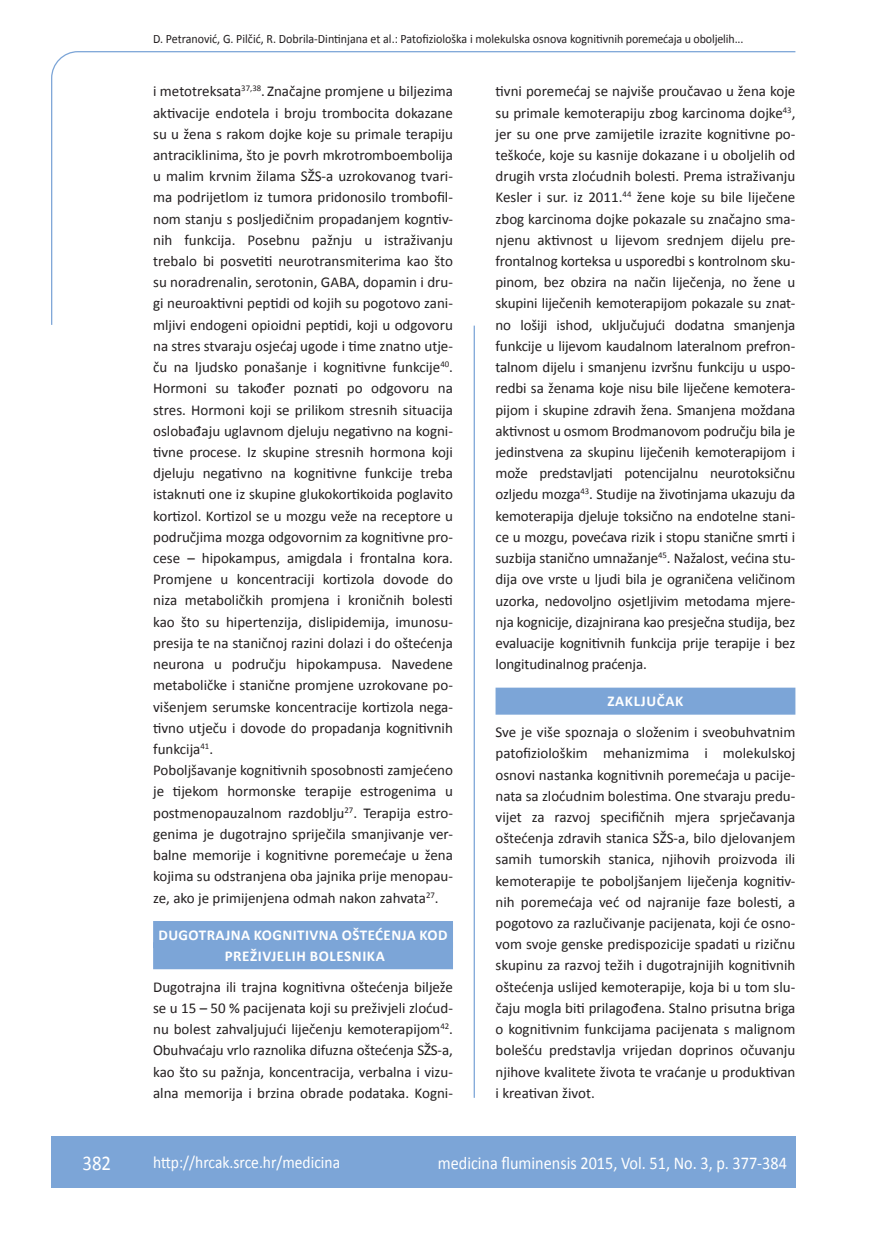
<style>
.page{position:relative;width:872px;height:1234px;background:#fff}
.page>*{position:absolute;margin:0;border:0;box-sizing:border-box;transform-origin:0 0}
.t1{font:21px "Calibri";color:#fff;scale:.9 1}
.t2{font:18px "Calibri";color:#fff;scale:.9 1}
.t3{font:17.25px "Calibri";color:#fff;scale:.9 1}
.t4{font:15px/21.1px "Calibri";color:#231f20;text-align:justify}
.t5{font:700 15px/21.1px "Calibri";letter-spacing:.03em;color:#fff;text-align:center}
.t6{font:12.75px "Calibri";color:#231f20;scale:.94 1}
</style>
<div class="page">
<svg style="left:51px;top:51px;width:745px;height:274px"></svg>
<hr style="left:473px;top:325px;width:2px;height:772px;background:#7ca5d7">
<div style="left:51px;top:1135px;width:744px;height:51px;background:#7ca5d7"></div>
<div style="left:153px;top:920px;width:300px;height:27px;background:#7ca5d7"></div>
<div style="left:153px;top:942px;width:300px;height:27px;background:#7ca5d7"></div>
<div style="left:495px;top:687px;width:300px;height:27px;background:#7ca5d7"></div>
<p class="t6" style="left:153px;top:30px;width:629px">D. Petranović, G. Pilčić, R. Dobrila-Dintinjana et al.: Patofiziološka i molekulska osnova kognitivnih poremećaja u oboljelih...</p>
<p class="t4" style="left:153px;top:80px;width:301px;text-align:left">i metotreksata<sup>37,38</sup>. Značajne promjene u biljezima aktivacije endotela i broju trombocita dokazane su u žena s rakom dojke koje su primale terapiju antraciklinima, što je povrh mkrotromboembolija u malim krvnim žilama SŽS-a uzrokovanog tvari&shy;ma podrijetlom iz tumora pridonosilo trombofil&shy;nom stanju s posljedičnim propadanjem kogntiv&shy;nih funkcija. Posebnu pažnju u istraživanju trebalo bi posvetiti neurotransmiterima kao što su noradrenalin, serotonin, GABA, dopamin i dru&shy;gi neuroaktivni peptidi od kojih su pogotovo zani&shy;mljivi endogeni opioidni peptidi, koji u odgovoru na stres stvaraju osjećaj ugode i time znatno utje&shy;ču na ljudsko ponašanje i kognitivne funkcije<sup>40</sup>.<br>Hormoni su također poznati po odgovoru na stres. Hormoni koji se prilikom stresnih situacija oslobađaju uglavnom djeluju negativno na kogni&shy;tivne procese. Iz skupine stresnih hormona koji djeluju negativno na kognitivne funkcije treba istaknuti one iz skupine glukokortikoida poglavito kortizol. Kortizol se u mozgu veže na receptore u područjima mozga odgovornim za kognitivne pro&shy;cese – hipokampus, amigdala i frontalna kora.<br>Promjene u koncentraciji kortizola dovode do niza metaboličkih promjena i kroničnih bolesti kao što su hipertenzija, dislipidemija, imunosu&shy;presija te na staničnoj razini dolazi i do oštećenja neurona u području hipokampusa. Navedene metaboličke i stanične promjene uzrokovane po&shy;višenjem serumske koncentracije kortizola nega&shy;tivno utječu i dovode do propadanja kognitivnih funkcija<sup>41</sup>.<br>Poboljšavanje kognitivnih sposobnosti zamjećeno je tijekom hormonske terapije estrogenima u postmenopauzalnom razdoblju<sup>27</sup>. Terapija estro&shy;genima je dugotrajno spriječila smanjivanje ver&shy;balne memorije i kognitivne poremećaje u žena kojima su odstranjena oba jajnika prije menopau&shy;ze, ako je primijenjena odmah nakon zahvata<sup>27</sup>.</p>
<p class="t5" style="left:158px;top:923px;width:290px">DUGOTRAJNA KOGNITIVNA OŠTEĆENJA KOD<br>PREŽIVJELIH BOLESNIKA</p>
<p class="t4" style="left:153px;top:975px;width:301px">Dugotrajna ili trajna kognitivna oštećenja bilježe se u 15 – 50 % pacijenata koji su preživjeli zloćud&shy;nu bolest zahvaljujući liječenju kemoterapijom<sup>42</sup>.<br>Obuhvaćaju vrlo raznolika difuzna oštećenja SŽS-a, kao što su pažnja, koncentracija, verbalna i vizu&shy;alna memorija i brzina obrade podataka. Kogni-</p>
<p class="t4" style="left:495px;top:80px;width:301px">tivni poremećaj se najviše proučavao u žena koje su primale kemoterapiju zbog karcinoma dojke<sup>43</sup>, jer su one prve zamijetile izrazite kognitivne po&shy;teškoće, koje su kasnije dokazane i u oboljelih od drugih vrsta zloćudnih bolesti. Prema istraživanju Kesler i sur. iz 2011.<sup>44</sup> žene koje su bile liječene zbog karcinoma dojke pokazale su značajno sma&shy;njenu aktivnost u lijevom srednjem dijelu pre&shy;frontalnog korteksa u usporedbi s kontrolnom sku&shy;pinom, bez obzira na način liječenja, no žene u skupini liječenih kemoterapijom pokazale su znat&shy;no lošiji ishod, uključujući dodatna smanjenja funkcije u lijevom kaudalnom lateralnom prefron&shy;talnom dijelu i smanjenu izvršnu funkciju u uspo&shy;redbi sa ženama koje nisu bile liječene kemotera&shy;pijom i skupine zdravih žena. Smanjena moždana aktivnost u osmom Brodmanovom području bila je jedinstvena za skupinu liječenih kemoterapijom i može predstavljati potencijalnu neurotoksičnu ozljedu mozga<sup>43</sup>. Studije na životinjama ukazuju da kemoterapija djeluje toksično na endotelne stani&shy;ce u mozgu, povećava rizik i stopu stanične smrti i suzbija stanično umnažanje<sup>45</sup>. Nažalost, većina stu&shy;dija ove vrste u ljudi bila je ograničena veličinom uzorka, nedovoljno osjetljivim metodama mjere&shy;nja kognicije, dizajnirana kao presječna studija, bez evaluacije kognitivnih funkcija prije terapije i bez longitudinalnog praćenja.</p>
<p class="t5" style="left:607px;top:690px;width:77px">ZAKLJUČAK</p>
<p class="t4" style="left:495px;top:720px;width:301px">Sve je više spoznaja o složenim i sveobuhvatnim patofiziološkim mehanizmima i molekulskoj osnovi nastanka kognitivnih poremećaja u pacije&shy;nata sa zloćudnim bolestima. One stvaraju predu&shy;vijet za razvoj specifičnih mjera sprječavanja oštećenja zdravih stanica SŽS-a, bilo djelovanjem samih tumorskih stanica, njihovih proizvoda ili kemoterapije te poboljšanjem liječenja kognitiv&shy;nih poremećaja već od najranije faze bolesti, a pogotovo za razlučivanje pacijenata, koji će osno&shy;vom svoje genske predispozicije spadati u rizičnu skupinu za razvoj težih i dugotrajnijih kognitivnih oštećenja uslijed kemoterapije, koja bi u tom slu&shy;čaju mogla biti prilagođena. Stalno prisutna briga o kognitivnim funkcijama pacijenata s malignom bolešću predstavlja vrijedan doprinos očuvanju njihove kvalitete života te vraćanje u produktivan i kreativan život.</p>
<h1 class="t1" style="left:82px;top:1149px;width:33px">382</h1>
<p class="t3" style="left:153px;top:1150px;width:209px">http://hrcak.srce.hr/medicina</p>
<p class="t2" style="left:438px;top:1151px;width:389px">medicina fluminensis 2015, Vol. 51, No. 3, p. 377-384</p>
</div>
